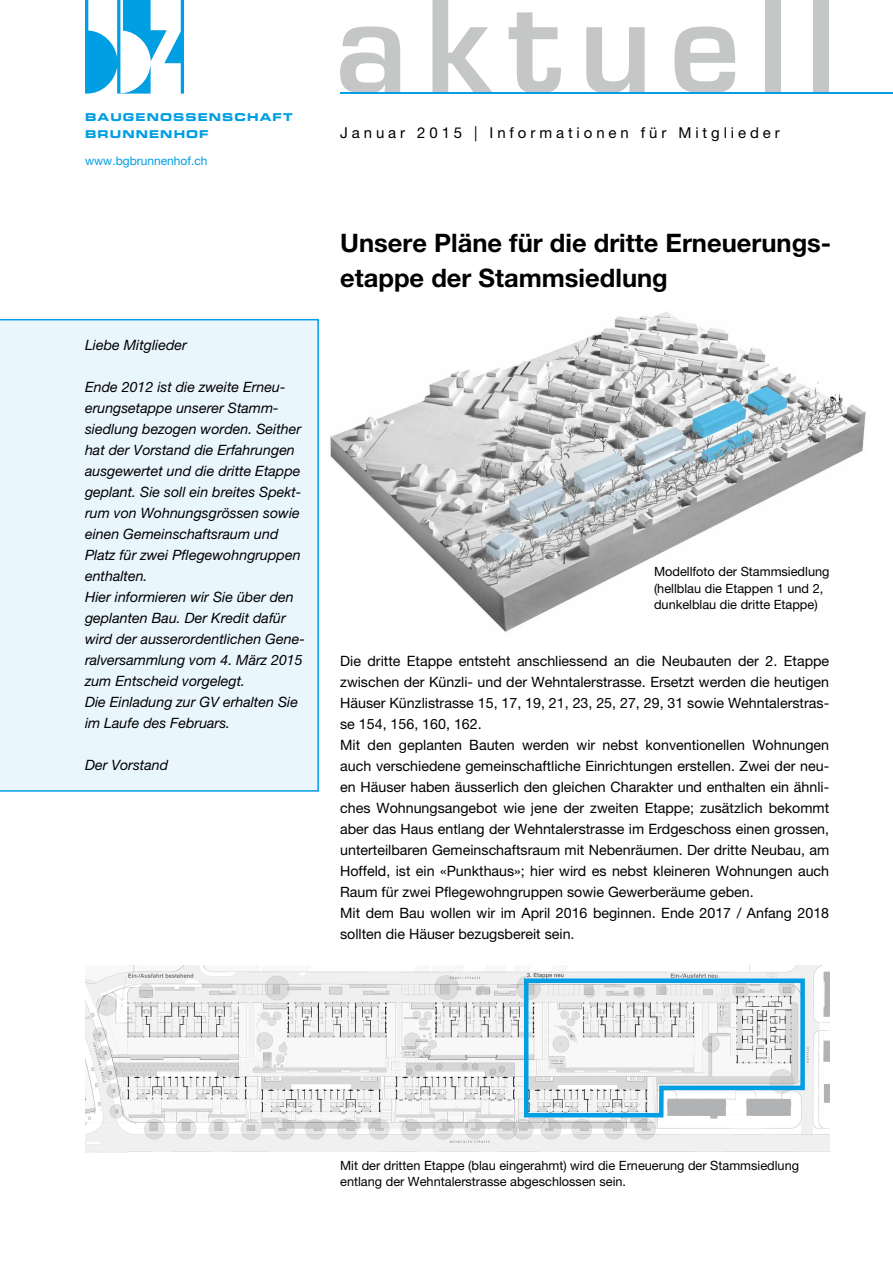
<style>
.page{position:relative;width:893px;height:1263px;background:#fff}
.page>*{position:absolute;margin:0;border:0;box-sizing:border-box;transform-origin:0 0}
.t1{font:700 25.5px/34.5px "Helvetica Neue LT Pro";color:#000}
.t2{font:15px "Helvetica Neue LT Pro";letter-spacing:.26em;color:#000}
.t3{font:14.25px/21px "Helvetica Neue LT Pro";color:#000}
.t4{font:italic 14.25px/21px "Helvetica Neue LT Pro";color:#000}
.t5{font:12.75px/16.5px "Helvetica Neue LT Pro";color:#000}
.t6{font:12px "Helvetica Neue LT Pro";color:#009ee3}
.t7{font:10.8px/16.5px "Eurostile Bold Extended Two";letter-spacing:.1em;color:#009ee3}
</style>
<div class="page">
<img style="left:330px;top:312px;width:536px;height:320px">
<div style="left:0;top:319px;width:319px;height:473px;background:#eaf6fe"></div>
<svg style="left:340px;top:26px;width:60px;height:67px"></svg>
<svg style="left:432px;top:0;width:61px;height:93px"></svg>
<svg style="left:509px;top:12px;width:52px;height:81px"></svg>
<svg style="left:586px;top:27px;width:59px;height:66px"></svg>
<svg style="left:674px;top:26px;width:61px;height:67px"></svg>
<div style="left:765px;top:0;width:16px;height:93px;background:#c5c6c6"></div>
<div style="left:813px;top:0;width:16px;height:93px;background:#c5c6c6"></div>
<hr style="left:340px;top:93px;width:553px;height:1px;background:#009ee3">
<svg style="left:85px;top:0;width:99px;height:94px"></svg>
<img style="left:85px;top:965px;width:744px;height:187px">
<svg style="left:522px;top:976px;width:285px;height:144px"></svg>
<p class="t7" style="left:85px;top:109px;width:209px">BAUGENOSSENSCHAFT<br>BRUNNENHOF</p>
<p class="t6" style="left:85px;top:154px;width:124px">www.bgbrunnenhof.ch</p>
<p class="t4" style="left:85px;top:334px;width:103px">Liebe Mitglieder</p>
<p class="t4" style="left:85px;top:376px;width:221px">Ende 2012 ist die zweite Erneu&shy;erungsetappe unserer Stamm&shy;siedlung bezogen worden. Seither hat der Vorstand die Erfahrungen ausgewertet und die dritte Etappe geplant. Sie soll ein breites Spekt&shy;rum von Wohnungsgrössen sowie einen Gemeinschaftsraum und<br>Platz für zwei Pflegewohngruppen enthalten.<br>Hier informieren wir Sie über den geplanten Bau. Der Kredit dafür wird der ausserordentlichen Gene&shy;ralversammlung vom 4. März 2015 zum Entscheid vorgelegt.<br>Die Einladung zur GV erhalten Sie im Laufe des Februars.</p>
<p class="t4" style="left:85px;top:754px;width:85px">Der Vorstand</p>
<p class="t2" style="left:340px;top:124px;width:441px">Januar 2015 | Informationen für Mitglieder</p>
<h1 class="t1" style="left:340px;top:225px;width:493px">Unsere Pläne für die dritte Erneuerungs&shy;etappe der Stammsiedlung</h1>
<p class="t5" style="left:654px;top:563px;width:177px">Modellfoto der Stammsiedlung (hellblau die Etappen 1 und 2, dunkelblau die dritte Etappe)</p>
<p class="t3" style="left:340px;top:650px;width:491px">Die dritte Etappe entsteht anschliessend an die Neubauten der 2. Etappe zwischen der Künzli- und der Wehntalerstrasse. Ersetzt werden die heutigen Häuser Künzlistrasse 15, 17, 19, 21, 23, 25, 27, 29, 31 sowie Wehntalerstras&shy;se 154, 156, 160, 162.<br>Mit den geplanten Bauten werden wir nebst konventionellen Wohnungen auch verschiedene gemeinschaftliche Einrichtungen erstellen. Zwei der neu&shy;en Häuser haben äusserlich den gleichen Charakter und enthalten ein ähnli&shy;ches Wohnungsangebot wie jene der zweiten Etappe; zusätzlich bekommt aber das Haus entlang der Wehntalerstrasse im Erdgeschoss einen grossen, unterteilbaren Gemeinschaftsraum mit Nebenräumen. Der dritte Neubau, am Hoffeld, ist ein «Punkthaus»; hier wird es nebst kleineren Wohnungen auch Raum für zwei Pflegewohngruppen sowie Gewerberäume geben.<br>Mit dem Bau wollen wir im April 2016 beginnen. Ende 2017 / Anfang 2018 sollten die Häuser bezugsbereit sein.</p>
<p class="t5" style="left:340px;top:1157px;width:460px">Mit der dritten Etappe (blau eingerahmt) wird die Erneuerung der Stammsiedlung entlang der Wehntalerstrasse abgeschlossen sein.</p>
</div>
